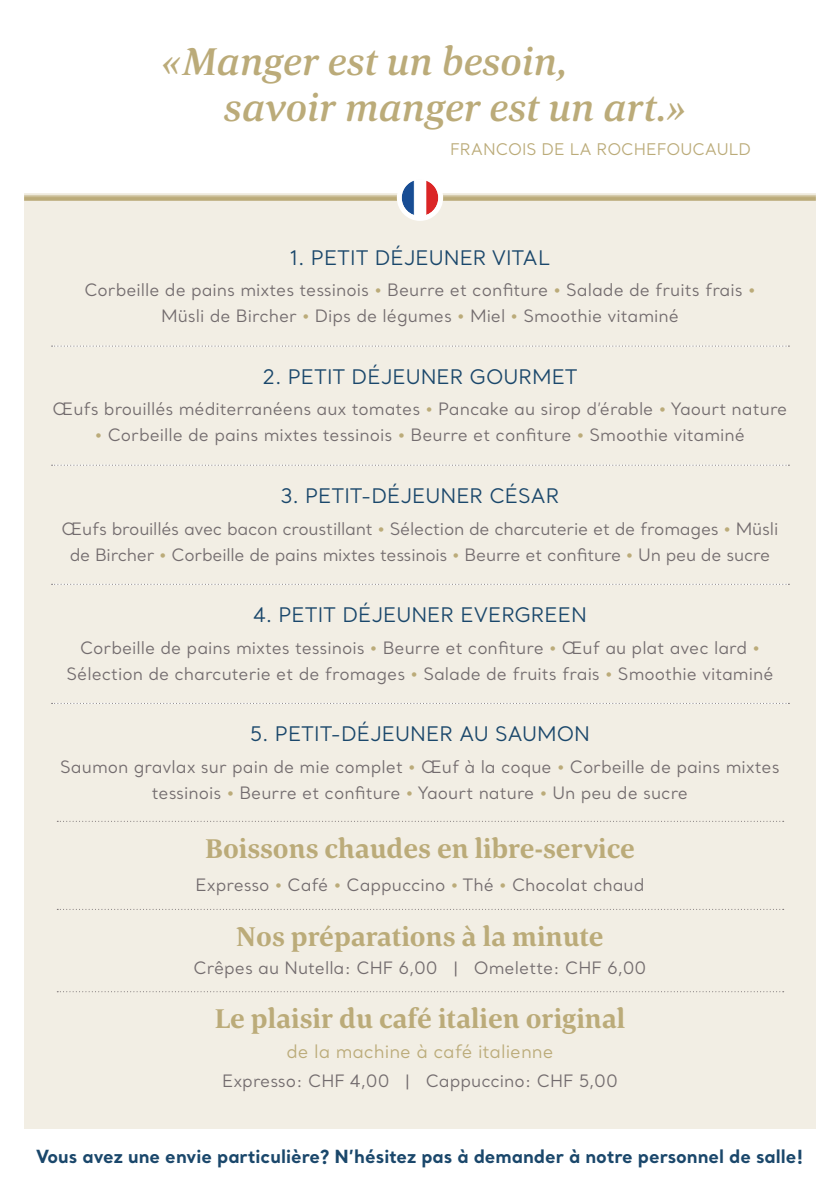
<style>
.page{position:relative;width:840px;height:1191px;background:#fff}
.page>*{position:absolute;margin:0;border:0;box-sizing:border-box;transform-origin:0 0}
.t1{font:italic 500 40px/46px "Corda";color:#bbab79}
.t2{font:700 28px "Corda";color:#bbab79}
.t3{font:20px "Santral";color:#1a476b}
.t4{font:700 18px "Santral";color:#1a476b}
.t5{font:18px "Santral";color:#bbab79}
.t6{font:17px/26px "Santral";color:#736c6e;text-align:center}
.t7{font:16px "Santral";color:#bbab79}
.s1{color:#bbab79}
</style>
<div class="page">
<div style="left:24px;top:193px;width:791px;height:935px;background:#f2eee4"></div>
<svg style="left:57px;top:821px;width:726px;height:1px"></svg>
<svg style="left:57px;top:909px;width:726px;height:1px"></svg>
<svg style="left:57px;top:991px;width:726px;height:1px"></svg>
<svg style="left:52px;top:345px;width:737px;height:1px"></svg>
<svg style="left:52px;top:465px;width:737px;height:1px"></svg>
<svg style="left:52px;top:584px;width:737px;height:1px"></svg>
<svg style="left:52px;top:703px;width:737px;height:1px"></svg>
<svg style="left:24px;top:195px;width:791px;height:6px;background:#c4b68b"></svg>
<div style="left:399px;top:177px;width:41px;height:41px;background:#fff;border-radius:50%"></div>
<img style="left:401px;top:179px;width:37px;height:37px;border-radius:18px">
<div style="left:396px;top:175px;width:47px;height:46px;border:5px solid #fff;border-radius:50%"></div>
<h1 class="t1" style="left:223px;top:37px;width:463px;text-indent:-62px">«Manger est un besoin, savoir manger est un art.»</h1>
<p class="t7" style="left:450px;top:138px;width:302px">FRANCOIS DE LA ROCHEFOUCAULD</p>
<p class="t3" style="left:290px;top:244px;width:261px">1. PETIT DÉJEUNER VITAL</p>
<p class="t6" style="left:84px;top:277px;width:672px">Corbeille de pains mixtes tessinois <span class="s1">•</span> Beurre et confiture <span class="s1">•</span> Salade de fruits frais <span class="s1">•<br></span>Müsli de Bircher <span class="s1">•</span> Dips de légumes <span class="s1">•</span> Miel <span class="s1">•</span> Smoothie vitaminé</p>
<p class="t3" style="left:262px;top:363px;width:317px">2. PETIT DÉJEUNER GOURMET</p>
<p class="t6" style="left:53px;top:396px;width:736px">Œufs brouillés méditerranéens aux tomates <span class="s1">•</span> Pancake au sirop d’érable <span class="s1">•</span> Yaourt nature</p>
<p class="t6" style="left:95px;top:422px;width:651px"><span class="s1">•</span> Corbeille de pains mixtes tessinois <span class="s1">•</span> Beurre et confiture <span class="s1">•</span> Smoothie vitaminé</p>
<p class="t3" style="left:280px;top:483px;width:280px">3. PETIT-DÉJEUNER CÉSAR</p>
<p class="t6" style="left:62px;top:515px;width:717px">Œufs brouillés avec bacon croustillant <span class="s1">•</span> Sélection de charcuterie et de fromages <span class="s1">•</span> Müsli de Bircher <span class="s1">•</span> Corbeille de pains mixtes tessinois <span class="s1">•</span> Beurre et confiture <span class="s1">•</span> Un peu de sucre</p>
<p class="t3" style="left:253px;top:602px;width:335px">4. PETIT DÉJEUNER EVERGREEN</p>
<p class="t6" style="left:66px;top:634px;width:708px">Corbeille de pains mixtes tessinois <span class="s1">•</span> Beurre et confiture <span class="s1">•</span> Œuf au plat avec lard <span class="s1">•<br></span>Sélection de charcuterie et de fromages <span class="s1">•</span> Salade de fruits frais <span class="s1">•</span> Smoothie vitaminé</p>
<p class="t3" style="left:250px;top:721px;width:341px">5. PETIT-DÉJEUNER AU SAUMON</p>
<p class="t6" style="left:60px;top:753px;width:720px">Saumon gravlax sur pain de mie complet <span class="s1">•</span> Œuf à la coque <span class="s1">•</span> Corbeille de pains mixtes tessinois <span class="s1">•</span> Beurre et confiture <span class="s1">•</span> Yaourt nature <span class="s1">•</span> Un peu de sucre</p>
<h2 class="t2" style="left:205px;top:830px;width:431px">Boissons chaudes en libre-service</h2>
<p class="t6" style="left:195px;top:871px;width:450px">Expresso <span class="s1">•</span> Café <span class="s1">•</span> Cappuccino <span class="s1">•</span> Thé <span class="s1">•</span> Chocolat chaud</p>
<h2 class="t2" style="left:236px;top:918px;width:369px">Nos préparations à la minute</h2>
<p class="t6" style="left:193px;top:954px;width:454px">Crêpes au Nutella: CHF 6,00 | Omelette: CHF 6,00</p>
<h2 class="t2" style="left:214px;top:1000px;width:412px">Le plaisir du café italien original</h2>
<p class="t5" style="left:286px;top:1039px;width:268px">de la machine à café italienne</p>
<p class="t6" style="left:222px;top:1067px;width:397px">Expresso: CHF 4,00 | Cappuccino: CHF 5,00</p>
<p class="t4" style="left:36px;top:1144px;width:768px">Vous avez une envie particulière? N’hésitez pas à demander à notre personnel de salle!</p>
</div>
